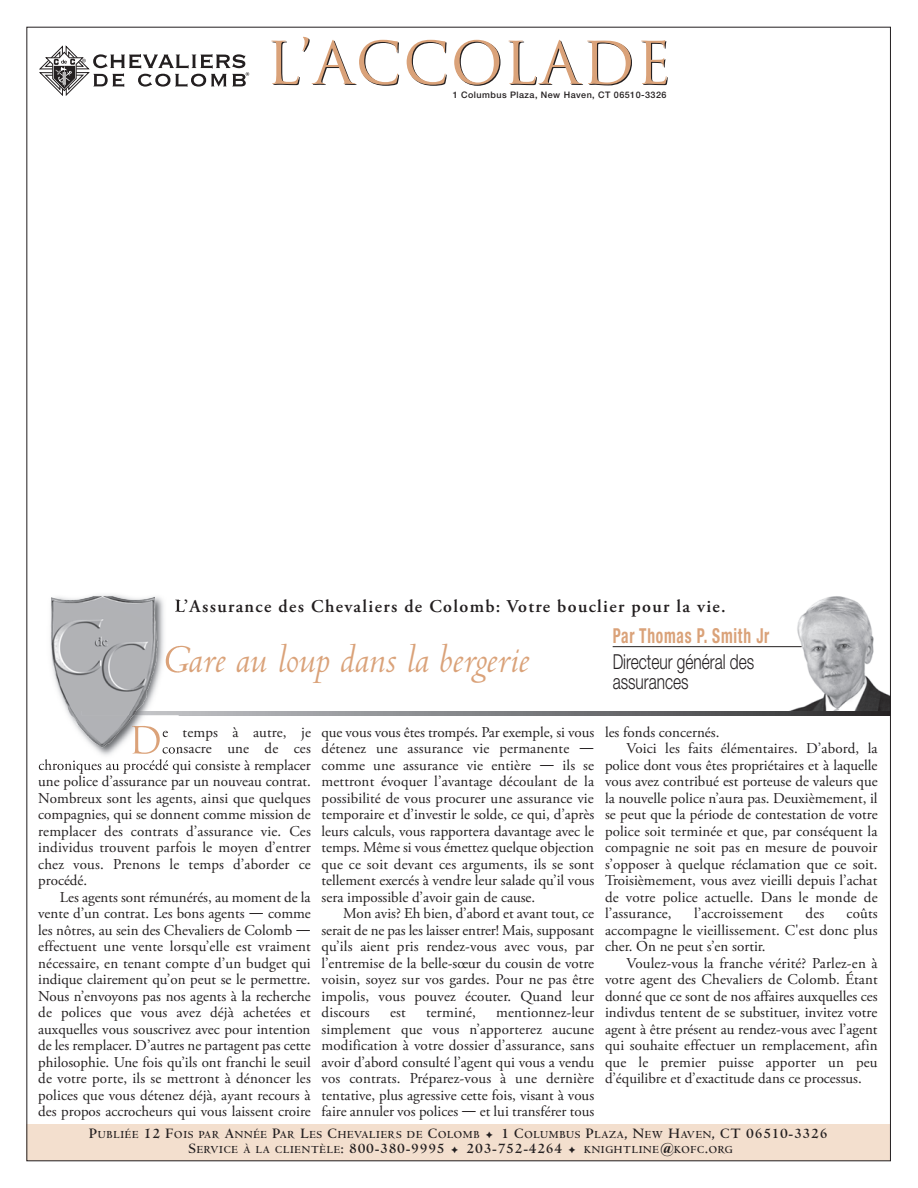
<style>
.page{position:relative;width:918px;height:1188px;background:#fff}
.page>*{position:absolute;margin:0;border:0;box-sizing:border-box;transform-origin:0 0}
.t1{font:57.3px "Trajan Pro";letter-spacing:.025em;color:#231f20}
.t2{font:italic 42px "Centaur MT Std";color:#daa279}
.t3{font:300 20.7px/20.7px "Helvetica Neue";color:#231f20;scale:.75 1}
.t4{font:700 condensed 20.7px "Helvetica Neue";letter-spacing:.05em;color:#daa279;scale:.75 1}
.t5{font:600 18px "Adobe Garamond Pro";letter-spacing:.075em;color:#231f20}
.t6{font:15px/16.5px "Adobe Garamond Pro";color:#231f20;text-align:justify}
.t7{font:700 15px "Centaur MT Std";letter-spacing:.05em;color:#231f20}
.t8{font:700 11.25px "Centaur MT Std";letter-spacing:.065em;color:#231f20}
.t9{font:500 9px "Helvetica Neue";letter-spacing:.05em;color:#231f20}
.s1{font-family:"Lucida Grande"}
.s2{font-size:15px}
.s3{font-family:"Adobe Garamond Pro";font-weight:600;font-size:14.55px}
.s4{font-size:11.25px}
</style>
<div class="page">
<div style="left:27px;top:1125px;width:863px;height:36px;background:#f3dfce"></div>
<img style="left:778px;top:596px;width:111px;height:115px">
<hr style="left:613px;top:646px;width:189px;height:1px;background:#231f20">
<svg style="left:179px;top:711px;width:710px;height:4px;background:#757679"></svg>
<svg style="left:39px;top:46px;width:210px;height:50px"></svg>
<img style="left:26px;top:590px;width:153px;height:182px">
<img style="left:158px;top:711px;width:21px;height:4px">
<svg style="left:175px;top:599px;width:4px;height:13px"></svg>
<img style="left:166px;top:645px;width:13px;height:28px">
<img style="left:132px;top:726px;width:28px;height:28px">
<svg style="left:163px;top:730px;width:6px;height:8px"></svg>
<img style="left:163px;top:747px;width:16px;height:7px">
<img style="left:39px;top:759px;width:44px;height:13px">
<img style="left:51px;top:596px;width:107px;height:152px">
<img style="left:81px;top:711px;width:55px;height:4px">
<h1 class="t1" style="left:267px;top:42px;width:406px">L’ACCOLADE</h1>
<p class="t9" style="left:453px;top:90px;width:215px">1 Columbus Plaza, New Haven, CT 06510-3326</p>
<p class="t5" style="left:175px;top:599px;width:553px">L’Assurance des Chevaliers de Colomb: Votre bouclier pour la vie.</p>
<h2 class="t2" style="left:162px;top:644px;width:368px">Gare au loup dans la bergerie</h2>
<h3 class="t4" style="left:613px;top:623px;width:210px">Par Thomas P. Smith Jr</h3>
<h3 class="t3" style="left:613px;top:651px;width:190px">Directeur général des assurances</h3>
<p class="t6" style="left:162px;top:725px;width:150px">e temps à autre, je</p>
<p class="t6" style="left:162px;top:742px;width:150px">consacre une de ces</p>
<p class="t6" style="left:38px;top:758px;width:274px">chroniques au procédé qui consiste à remplacer</p>
<p class="t6" style="left:38px;top:775px;width:274px">une police d’assurance par un nouveau contrat.</p>
<p class="t6" style="left:38px;top:791px;width:274px">Nombreux sont les agents, ainsi que quelques</p>
<p class="t6" style="left:38px;top:808px;width:274px">compagnies, qui se donnent comme mission de</p>
<p class="t6" style="left:38px;top:824px;width:274px">remplacer des contrats d’assurance vie. Ces</p>
<p class="t6" style="left:38px;top:841px;width:274px">individus trouvent parfois le moyen d’entrer</p>
<p class="t6" style="left:38px;top:857px;width:274px">chez vous. Prenons le temps d’aborder ce</p>
<p class="t6" style="left:38px;top:874px;width:51px">procédé.</p>
<p class="t6" style="left:60px;top:890px;width:252px">Les agents sont rémunérés, au moment de la</p>
<p class="t6" style="left:38px;top:907px;width:274px">vente d’un contrat. Les bons agents <span class="s1">―</span> comme</p>
<p class="t6" style="left:38px;top:923px;width:274px">les nôtres, au sein des Chevaliers de Colomb <span class="s1">―</span></p>
<p class="t6" style="left:38px;top:940px;width:274px">effectuent une vente lorsqu’elle est vraiment</p>
<p class="t6" style="left:38px;top:956px;width:274px">nécessaire, en tenant compte d’un budget qui</p>
<p class="t6" style="left:38px;top:973px;width:274px">indique clairement qu’on peut se le permettre.</p>
<p class="t6" style="left:38px;top:989px;width:274px">Nous n’envoyons pas nos agents à la recherche</p>
<p class="t6" style="left:38px;top:1006px;width:274px">de polices que vous avez déjà achetées et</p>
<p class="t6" style="left:38px;top:1022px;width:274px">auxquelles vous souscrivez avec pour intention</p>
<p class="t6" style="left:38px;top:1039px;width:274px">de les remplacer. D’autres ne partagent pas cette</p>
<p class="t6" style="left:38px;top:1055px;width:274px">philosophie. Une fois qu’ils ont franchi le seuil</p>
<p class="t6" style="left:38px;top:1072px;width:274px">de votre porte, ils se mettront à dénoncer les</p>
<p class="t6" style="left:38px;top:1088px;width:274px">polices que vous détenez déjà, ayant recours à</p>
<p class="t6" style="left:38px;top:1105px;width:274px">des propos accrocheurs qui vous laissent croire</p>
<p class="t6" style="left:322px;top:725px;width:274px">que vous vous êtes trompés. Par exemple, si vous détenez une assurance vie permanente <span class="s1">― </span>comme une assurance vie entière <span class="s1">―</span> ils se mettront évoquer l’avantage découlant de la possibilité de vous procurer une assurance vie temporaire et d’investir le solde, ce qui, d’après leurs calculs, vous rapportera davantage avec le temps. Même si vous émettez quelque objection que ce soit devant ces arguments, ils se sont tellement exercés à vendre leur salade qu’il vous sera impossible d’avoir gain de cause.</p>
<p class="t6" style="left:322px;top:907px;width:274px;text-indent:22px">Mon avis? Eh bien, d’abord et avant tout, ce serait de ne pas les laisser entrer! Mais, supposant qu’ils aient pris rendez-vous avec vous, par l’entremise de la belle-sœur du cousin de votre voisin, soyez sur vos gardes. Pour ne pas être impolis, vous pouvez écouter. Quand leur discours</p>
<p class="t6" style="left:322px;top:1006px;width:274px;text-indent:175px">mentionnez-leur simplement que vous n’apporterez aucune modification à votre dossier d’assurance, sans avoir d’abord consulté l’agent qui vous a vendu vos contrats. Préparez-vous à une dernière tentative, plus agressive cette fois, visant à vous faire annuler vos polices <span class="s1">―</span> et lui transférer tous</p>
<p class="t6" style="left:390px;top:1006px;width:17px">est</p>
<p class="t6" style="left:426px;top:1006px;width:51px">terminé,</p>
<p class="t6" style="left:605px;top:725px;width:116px">les fonds concernés.</p>
<p class="t6" style="left:627px;top:742px;width:252px">Voici les faits élémentaires. D’abord, la</p>
<p class="t6" style="left:605px;top:758px;width:274px">police dont vous êtes propriétaires et à laquelle</p>
<p class="t6" style="left:605px;top:775px;width:274px">vous avez contribué est porteuse de valeurs que</p>
<p class="t6" style="left:605px;top:791px;width:274px">la nouvelle police n’aura pas. Deuxièmement, il</p>
<p class="t6" style="left:605px;top:808px;width:274px">se peut que la période de contestation de votre</p>
<p class="t6" style="left:605px;top:824px;width:274px">police soit terminée et que, par conséquent la</p>
<p class="t6" style="left:605px;top:841px;width:274px">compagnie ne soit pas en mesure de pouvoir</p>
<p class="t6" style="left:605px;top:857px;width:274px">s’opposer à quelque réclamation que ce soit.</p>
<p class="t6" style="left:605px;top:874px;width:274px">Troisièmement, vous avez vieilli depuis l’achat</p>
<p class="t6" style="left:605px;top:890px;width:274px">de votre police actuelle. Dans le monde de</p>
<p class="t6" style="left:605px;top:907px;width:68px">l’assurance,</p>
<p class="t6" style="left:694px;top:907px;width:91px">l’accroissement</p>
<p class="t6" style="left:806px;top:907px;width:20px">des</p>
<p class="t6" style="left:605px;top:907px;width:274px;text-indent:242px">coûts accompagne le vieillissement. C'est donc plus cher. On ne peut s’en sortir.</p>
<p class="t6" style="left:605px;top:956px;width:274px;text-indent:22px">Voulez-vous la franche vérité? Parlez-en à votre agent des Chevaliers de Colomb. Étant donné que ce sont de nos affaires auxquelles ces indivdus tentent de se substituer, invitez votre agent à être présent au rendez-vous avec l’agent qui souhaite effectuer un remplacement, afin que le premier puisse apporter un peu d’équilibre et d’exactitude dans ce processus.</p>
<p class="t8" style="left:89px;top:1131px;width:392px"><span class="s2">P</span>UBLIÉE <span class="s2">12 F</span>OIS PAR <span class="s2">A</span>NNÉE <span class="s2">P</span>AR <span class="s2">L</span>ES <span class="s2">C</span>HEVALIERS DE <span class="s2">C</span>OLOMB</p>
<p class="t7" style="left:501px;top:1128px;width:328px"><span class="s3">1</span> C<span class="s4">OLUMBUS</span> P<span class="s4">LAZA</span>, N<span class="s4">EW</span> H<span class="s4">AVEN</span>, CT 065<span class="s3">1</span>0-3326</p>
<p class="t8" style="left:189px;top:1146px;width:258px"><span class="s2">S</span>ERVICE À LA CLIENTÈLE<span class="s2">: 800-380-9995</span></p>
<p class="t7" style="left:467px;top:1143px;width:97px">203-752-4264</p>
<p class="t8" style="left:584px;top:1146px;width:150px">KNIGHTLINE<span class="s2">@</span>KOFC<span class="s2">.</span>ORG</p>
</div>
